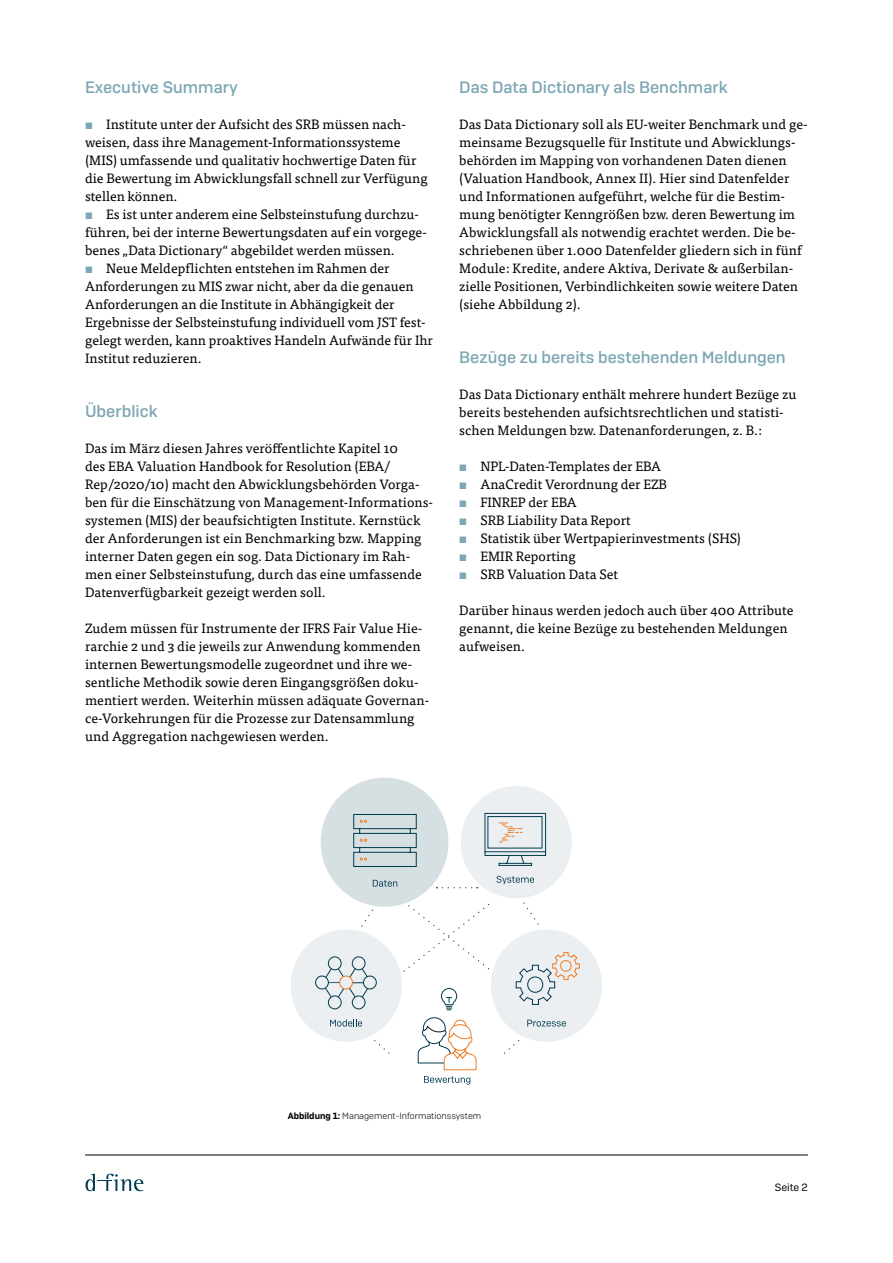
<style>
.page{position:relative;width:893px;height:1263px;background:#fff}
.page>*{position:absolute;margin:0;border:0;box-sizing:border-box;transform-origin:0 0}
.t1{font:500 16.5px "Camber";color:#7da7b4}
.t2{font:13.5px/18px "Tisa Pro";letter-spacing:.005em;color:#000}
.t3{font:10.5px "Camber";color:#000}
.t4{font:9px "Camber Lg";color:#000}
.s1{color:#7da7b4}
.s2{font-family:"Camber";font-weight:600}
</style>
<div class="page">
<svg style="left:85px;top:1174px;width:58px;height:17px"></svg>
<hr style="left:85px;top:1155px;width:723px;height:1px;background:#000">
<div style="left:461px;top:786px;width:111px;height:112px;background:#ebeff1;border-radius:50%"></div>
<div style="left:321px;top:778px;width:127px;height:129px;background:#d6e0e3;border-radius:50%"></div>
<div style="left:491px;top:929px;width:111px;height:113px;background:#ebeff1;border-radius:50%"></div>
<div style="left:291px;top:929px;width:111px;height:113px;background:#ebeff1;border-radius:50%"></div>
<svg style="left:353px;top:814px;width:64px;height:53px"></svg>
<svg style="left:373px;top:880px;width:24px;height:7px"></svg>
<svg style="left:484px;top:813px;width:62px;height:53px"></svg>
<svg style="left:497px;top:876px;width:37px;height:8px"></svg>
<svg style="left:322px;top:962px;width:50px;height:41px"></svg>
<div style="left:352px;top:957px;width:13px;height:13px;background:#ebeff1;border-radius:50%"></div>
<div style="left:352px;top:957px;width:13px;height:13px;border:1px solid #033a4f;border-radius:50%"></div>
<div style="left:328px;top:957px;width:13px;height:13px;background:#ebeff1;border-radius:50%"></div>
<div style="left:328px;top:957px;width:13px;height:13px;border:1px solid #033a4f;border-radius:50%"></div>
<div style="left:352px;top:996px;width:13px;height:13px;background:#ebeff1;border-radius:50%"></div>
<div style="left:352px;top:996px;width:13px;height:13px;border:1px solid #033a4f;border-radius:50%"></div>
<div style="left:328px;top:996px;width:13px;height:13px;background:#ebeff1;border-radius:50%"></div>
<div style="left:328px;top:996px;width:13px;height:13px;border:1px solid #033a4f;border-radius:50%"></div>
<div style="left:316px;top:976px;width:12px;height:13px;background:#ebeff1;border-radius:50%"></div>
<div style="left:315px;top:976px;width:14px;height:13px;border:1px solid #033a4f;border-radius:50%"></div>
<div style="left:363px;top:976px;width:13px;height:13px;background:#ebeff1;border-radius:50%"></div>
<div style="left:363px;top:976px;width:14px;height:13px;border:1px solid #033a4f;border-radius:50%"></div>
<div style="left:340px;top:976px;width:12px;height:13px;background:#ebeff1;border-radius:50%"></div>
<div style="left:339px;top:976px;width:14px;height:13px;border:1px solid #ef7d24;border-radius:50%"></div>
<svg style="left:330px;top:1019px;width:32px;height:7px"></svg>
<svg style="left:516px;top:952px;width:64px;height:53px"></svg>
<svg style="left:527px;top:1020px;width:39px;height:6px"></svg>
<svg style="left:436px;top:887px;width:42px;height:1px"></svg>
<svg style="left:403px;top:899px;width:87px;height:73px"></svg>
<svg style="left:374px;top:1040px;width:16px;height:14px"></svg>
<svg style="left:523px;top:902px;width:16px;height:23px"></svg>
<svg style="left:504px;top:1040px;width:16px;height:14px"></svg>
<svg style="left:357px;top:909px;width:16px;height:23px"></svg>
<svg style="left:418px;top:988px;width:59px;height:96px"></svg>
<p class="t1" style="left:85px;top:77px;width:154px">Executive Summary</p>
<p class="t2" style="left:85px;top:114px;width:344px"><span class="s1">▪</span> Institute unter der Aufsicht des SRB müssen nach&shy;weisen, dass ihre Management-Informationssysteme (MIS) umfassende und qualitativ hochwertige Daten für die Bewertung im Abwicklungsfall schnell zur Verfügung stellen können.</p>
<p class="t2" style="left:85px;top:204px;width:343px"><span class="s1">▪</span> Es ist unter anderem eine Selbsteinstufung durchzu&shy;führen, bei der interne Bewertungsdaten auf ein vorgege&shy;benes „Data Dictionary“ abgebildet werden müssen.</p>
<p class="t2" style="left:85px;top:258px;width:349px"><span class="s1">▪</span> Neue Meldepflichten entstehen im Rahmen der Anforderungen zu MIS zwar nicht, aber da die genauen Anforderungen an die Institute in Abhängigkeit der Ergebnisse der Selbsteinstufung individuell vom JST fest&shy;gelegt werden, kann proaktives Handeln Aufwände für Ihr Institut reduzieren.</p>
<p class="t1" style="left:85px;top:401px;width:74px">Überblick</p>
<p class="t2" style="left:85px;top:438px;width:350px">Das im März diesen Jahres veröffentlichte Kapitel 10<br>des EBA Valuation Handbook for Resolution (EBA/ Rep/2020/10) macht den Abwicklungsbehörden Vorga&shy;ben für die Einschätzung von Management-Informations&shy;systemen (MIS) der beaufsichtigten Institute. Kernstück der Anforderungen ist ein Benchmarking bzw. Mapping interner Daten gegen ein sog. Data Dictionary im Rah&shy;men einer Selbsteinstufung, durch das eine umfassende Datenverfügbarkeit gezeigt werden soll.</p>
<p class="t2" style="left:85px;top:618px;width:346px">Zudem müssen für Instrumente der IFRS Fair Value Hie&shy;rarchie 2 und 3 die jeweils zur Anwendung kommenden internen Bewertungsmodelle zugeordnet und ihre we&shy;sentliche Methodik sowie deren Eingangsgrößen doku&shy;mentiert werden. Weiterhin müssen adäquate Governan&shy;ce-Vorkehrungen für die Prozesse zur Datensammlung und Aggregation nachgewiesen werden.</p>
<p class="t1" style="left:459px;top:77px;width:270px">Das Data Dictionary als Benchmark</p>
<p class="t2" style="left:459px;top:114px;width:350px">Das Data Dictionary soll als EU-weiter Benchmark und ge&shy;meinsame Bezugsquelle für Institute und Abwicklungs&shy;behörden im Mapping von vorhandenen Daten dienen (Valuation Handbook, Annex II). Hier sind Datenfelder und Informationen aufgeführt, welche für die Bestim&shy;mung benötigter Kenngrößen bzw. deren Bewertung im Abwicklungsfall als notwendig erachtet werden. Die be&shy;schriebenen über 1.000 Datenfelder gliedern sich in fünf Module: Kredite, andere Aktiva, Derivate &amp; außerbilan&shy;zielle Positionen, Verbindlichkeiten sowie weitere Daten (siehe Abbildung 2).</p>
<p class="t1" style="left:459px;top:347px;width:328px">Bezüge zu bereits bestehenden Meldungen</p>
<p class="t2" style="left:459px;top:384px;width:339px">Das Data Dictionary enthält mehrere hundert Bezüge zu bereits bestehenden aufsichtsrechtlichen und statisti&shy;schen Meldungen bzw. Datenanforderungen, z. B.:</p>
<p class="t2" style="left:459px;top:456px;width:203px"><span class="s1">▪</span> NPL-Daten-Templates der EBA</p>
<p class="t2" style="left:459px;top:474px;width:209px"><span class="s1">▪</span> AnaCredit Verordnung der EZB</p>
<p class="t2" style="left:459px;top:492px;width:119px"><span class="s1">▪</span> FINREP der EBA</p>
<p class="t2" style="left:459px;top:510px;width:173px"><span class="s1">▪</span> SRB Liability Data Report</p>
<p class="t2" style="left:459px;top:528px;width:283px"><span class="s1">▪</span> Statistik über Wertpapierinvestments (SHS)</p>
<p class="t2" style="left:459px;top:546px;width:118px"><span class="s1">▪</span> EMIR Reporting</p>
<p class="t2" style="left:459px;top:564px;width:160px"><span class="s1">▪</span> SRB Valuation Data Set</p>
<p class="t2" style="left:459px;top:600px;width:336px">Darüber hinaus werden jedoch auch über 400 Attribute genannt, die keine Bezüge zu bestehenden Meldungen aufweisen.</p>
<p class="t4" style="left:288px;top:1110px;width:195px"><span class="s2">Abbildung 1:</span> Management-Informationssystem</p>
<p class="t3" style="left:775px;top:1181px;width:35px">Seite 2</p>
</div>
